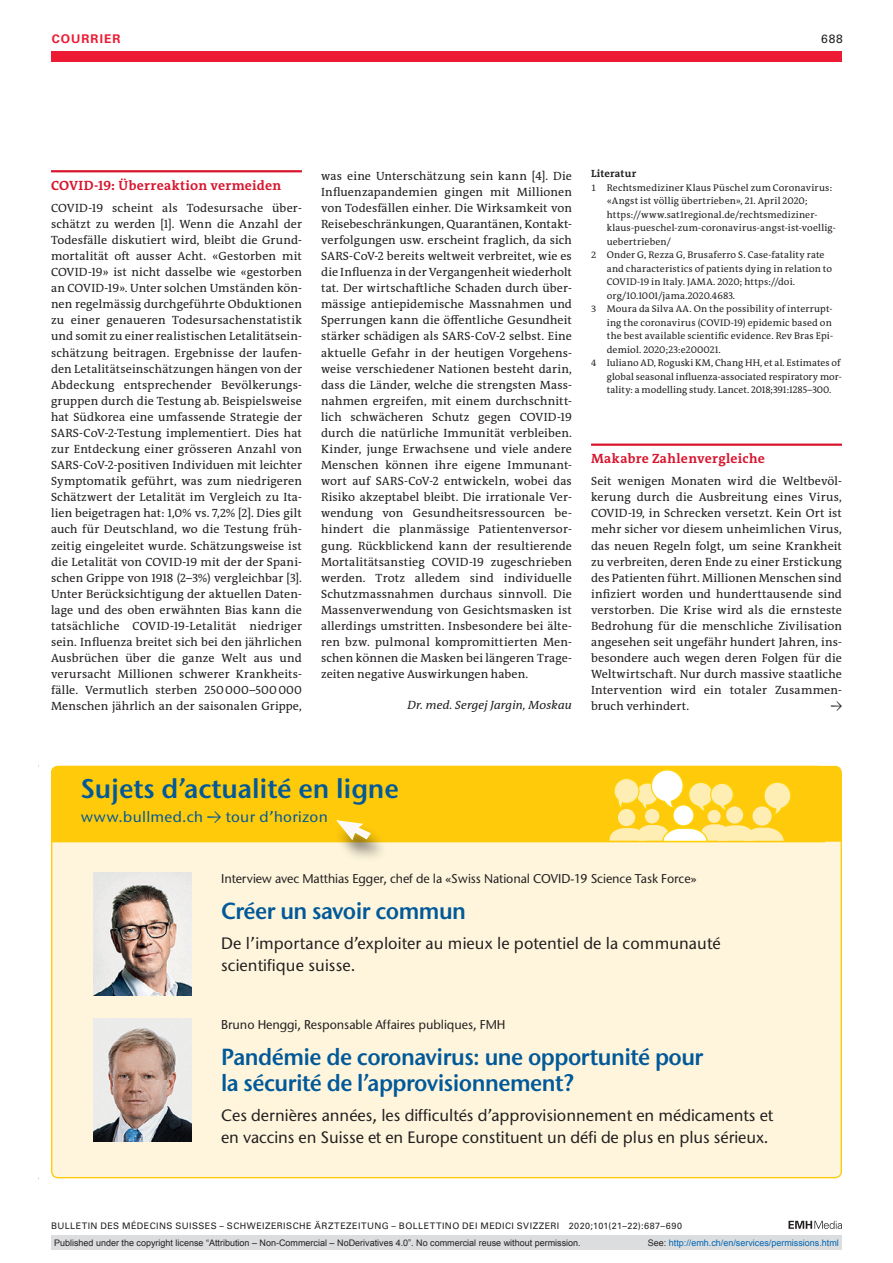
<style>
.page{position:relative;width:893px;height:1263px;background:#fff}
.page>*{position:absolute;margin:0;border:0;box-sizing:border-box;transform-origin:0 0}
.t1{font:600 27px "Stone Sans ITC Std";letter-spacing:-.005em;color:#015999}
.t2{font:600 23.25px/25.5px "Stone Sans ITC Std";letter-spacing:-.025em;color:#015999;scale:.95 1}
.t3{font:500 16.5px/21.5px "Stone Sans ITC Std";color:#231f20}
.t4{font:500 15px "Stone Sans ITC Std";letter-spacing:.02em;color:#015999}
.t5{font:700 13.5px "The Antiqua B W7";letter-spacing:.02em;color:#d7162e}
.t6{font:500 12.75px "Stone Sans ITC Std";letter-spacing:-.005em;color:#231f20}
.t7{font:12px/16px "The Antiqua B W5 Plain";letter-spacing:.01em;color:#231f20;text-align:justify}
.t8{font:italic 12px "The Antiqua B W5 Plain";letter-spacing:.01em;color:#231f20}
.t9{font:700 12px "Univers LT Std";letter-spacing:.085em;color:#ed1a33}
.t10{font:12px "Univers LT Std";color:#231f20}
.t11{font:700 10.5px "The Antiqua B W7";letter-spacing:.02em;color:#231f20}
.t12{font:9.75px "The Antiqua B W5 Plain";letter-spacing:.015em;color:#231f20}
.t13{font:9px "Arial";color:#231f20}
.t14{font:9px "Univers LT Std";letter-spacing:.05em;color:#231f20}
.t15{font:9px "Arial";color:#0166b3}
.s1{font-size:9.3px}
.s2{font-family:"The Antiqua B W5 Plain";font-weight:400}
.s3{color:#231f20}
</style>
<div class="page">
<svg style="left:788px;top:1221px;width:54px;height:8px"></svg>
<hr style="left:51px;top:170px;width:251px;height:2px;background:#d7162e">
<hr style="left:591px;top:443px;width:251px;height:3px;background:#d7162e">
<div style="left:51px;top:51px;width:791px;height:11px;background:#ed1a33"></div>
<div style="left:52px;top:766px;width:789px;height:412px;background:#fef5dc;border-radius:6px"></div>
<svg style="left:51px;top:765px;width:775px;height:78px;background:#fee89a"></svg>
<div style="left:52px;top:766px;width:789px;height:76px;background:#feca0a"></div>
<svg style="left:761px;top:779px;width:33px;height:38px"></svg>
<svg style="left:612px;top:767px;width:124px;height:46px;background:#fedc5b"></svg>
<div style="left:708px;top:810px;width:13px;height:13px;background:#ffeeb4;border-radius:50%"></div>
<div style="left:726px;top:806px;width:17px;height:17px;background:#ffeeb4;border-radius:50%"></div>
<div style="left:645px;top:809px;width:14px;height:14px;background:#ffeeb4;border-radius:50%"></div>
<div style="left:618px;top:809px;width:17px;height:17px;background:#ffeeb4;border-radius:50%"></div>
<div style="left:673px;top:805px;width:21px;height:21px;background:#fff;border-radius:50%"></div>
<div style="left:672px;top:804px;width:23px;height:22px;border:1px solid #fed304;border-radius:50%"></div>
<svg style="left:609px;top:824px;width:175px;height:18px;background:#fee68b"></svg>
<div style="left:752px;top:806px;width:20px;height:20px;background:#ffeeb4;border-radius:50%"></div>
<div style="left:333px;top:822px;width:55px;height:41px;background:#231f20;opacity:.6"></div>
<svg style="left:336px;top:819px;width:36px;height:22px"></svg>
<img style="left:94px;top:872px;width:97px;height:123px">
<img style="left:94px;top:1018px;width:97px;height:124px">
<div style="left:51px;top:1235px;width:791px;height:15px;background:#dcdddf"></div>
<p class="t9" style="left:52px;top:31px;width:70px">COURRIER</p>
<p class="t10" style="left:821px;top:31px;width:23px">688</p>
<p class="t5" style="left:51px;top:177px;width:232px">COVID-19: Überreaktion vermeiden</p>
<p class="t7" style="left:51px;top:200px;width:252px">COVID-19 scheint als Todesursache über&shy;schätzt zu werden [1]. Wenn die Anzahl der Todesfälle diskutiert wird, bleibt die Grund&shy;mortalität oft ausser Acht. «Gestorben mit COVID-19» ist nicht dasselbe wie «gestorben an COVID-19». Unter solchen Umständen kön&shy;nen regelmässig durchgeführte Obduktionen zu einer genaueren Todesursachenstatistik und somit zu einer realistischen Letalitätsein&shy;schätzung beitragen. Ergebnisse der laufen&shy;den Letalitätseinschätzungen hängen von der Abdeckung entsprechender Bevölkerungs&shy;gruppen durch die Testung ab. Beispielsweise hat Südkorea eine umfassende Strategie der SARS-CoV-2-Testung implementiert. Dies hat zur Entdeckung einer grösseren Anzahl von SARS-CoV-2-positiven Individuen mit leichter Symptomatik geführt, was zum niedrigeren Schätzwert der Letalität im Vergleich zu Ita&shy;lien beigetragen hat: 1,0% vs. 7,2% [2]. Dies gilt auch für Deutschland, wo die Testung früh&shy;zeitig eingeleitet wurde. Schätzungsweise ist die Letalität von COVID-19 mit der der Spani&shy;schen Grippe von 1918 (2–3%) vergleichbar [3].<br>Unter Berücksichtigung der aktuellen Daten&shy;lage und des oben erwähnten Bias kann die tatsächliche COVID-19-Letalität niedriger sein. Influenza breitet sich bei den jährlichen Ausbrüchen über die ganze Welt aus und verursacht Millionen schwerer Krankheits&shy;fälle. Vermutlich sterben 250000–500000<br>Menschen jährlich an der saisonalen Grippe,</p>
<p class="t7" style="left:321px;top:168px;width:252px">was eine Unterschätzung sein kann [4]. Die Influenzapandemien gingen mit Millionen von Todesfällen einher. Die Wirksamkeit von Reisebeschränkungen, Quarantänen, Kontakt&shy;verfolgungen usw. erscheint fraglich, da sich SARS-CoV-2 bereits weltweit verbreitet, wie es die Influenza in der Vergangenheit wiederholt tat. Der wirtschaftliche Schaden durch über&shy;mässige antiepidemische Massnahmen und Sperrungen kann die öffentliche Gesundheit stärker schädigen als SARS-CoV-2 selbst. Eine aktuelle Gefahr in der heutigen Vorgehens&shy;weise verschiedener Nationen besteht darin, dass die Länder, welche die strengsten Mass&shy;nahmen ergreifen, mit einem durchschnitt&shy;lich schwächeren Schutz gegen COVID-19 durch die natürliche Immunität verbleiben.<br>Kinder, junge Erwachsene und viele andere Menschen können ihre eigene Immunant&shy;wort auf SARS-CoV-2 entwickeln, wobei das Risiko akzeptabel bleibt. Die irrationale Ver&shy;wendung von Gesundheitsressourcen be&shy;hindert die planmässige Patientenversor&shy;gung. Rückblickend kann der resultierende Mortalitätsanstieg COVID-19 zugeschrieben werden. Trotz alledem sind individuelle Schutzmassnahmen durchaus sinnvoll. Die Massenverwendung von Gesichtsmasken ist allerdings umstritten. Insbesondere bei älte&shy;ren bzw. pulmonal kompromittierten Men&shy;schen können die Masken bei längeren Trage&shy;zeiten negative Auswirkungen haben.</p>
<p class="t8" style="left:408px;top:697px;width:166px">Dr. med. Sergej Jargin, Moskau</p>
<p class="t11" style="left:591px;top:167px;width:47px">Literatur</p>
<p class="t12" style="left:591px;top:181px;width:243px"><span class="s1">1</span> Rechtsmediziner Klaus Püschel zum Coronavirus:</p>
<p class="t12" style="left:607px;top:195px;width:202px">«Angst ist völlig übertrieben», 21. April 2020;</p>
<p class="t12" style="left:607px;top:208px;width:212px">https://www.sat1regional.de/rechtsmediziner-</p>
<p class="t12" style="left:607px;top:222px;width:230px">klaus-pueschel-zum-coronavirus-angst-ist-voellig-</p>
<p class="t12" style="left:607px;top:235px;width:66px">uebertrieben/</p>
<p class="t12" style="left:591px;top:249px;width:235px"><span class="s1">2</span> Onder G, Rezza G, Brusaferro S. Case-fatality rate</p>
<p class="t12" style="left:607px;top:262px;width:227px">and characteristics of patients dying in relation to</p>
<p class="t12" style="left:607px;top:276px;width:190px">COVID-19 in Italy. JAMA. 2020; https://doi.</p>
<p class="t12" style="left:607px;top:289px;width:130px">org/10.1001/jama.2020.4683.</p>
<p class="t12" style="left:591px;top:303px;width:243px"><span class="s1">3</span> Moura da Silva AA. On the possibility of interrupt-</p>
<p class="t12" style="left:607px;top:316px;width:227px">ing the coronavirus (COVID-19) epidemic based on</p>
<p class="t12" style="left:607px;top:330px;width:228px">the best available scientific evidence. Rev Bras Epi-</p>
<p class="t12" style="left:607px;top:343px;width:115px">demiol. 2020;23:e200021.</p>
<p class="t12" style="left:591px;top:357px;width:251px"><span class="s1">4</span> Iuliano AD, Roguski KM, Chang HH, et al. Estimates of</p>
<p class="t12" style="left:607px;top:370px;width:237px">global seasonal influenza-associated respiratory mor-</p>
<p class="t12" style="left:607px;top:384px;width:226px">tality: a modelling study. Lancet. 2018;391:1285–300.</p>
<p class="t5" style="left:591px;top:450px;width:175px">Makabre Zahlenvergleiche</p>
<p class="t7" style="left:591px;top:473px;width:252px">Seit wenigen Monaten wird die Weltbevöl&shy;kerung durch die Ausbreitung eines Virus, COVID-19, in Schrecken versetzt. Kein Ort ist mehr sicher vor diesem unheimlichen Virus, das neuen Regeln folgt, um seine Krankheit zu verbreiten, deren Ende zu einer Erstickung des Patienten führt. Millionen Menschen sind infiziert worden und hunderttausende sind verstorben. Die Krise wird als die ernsteste Bedrohung für die menschliche Zivilisation angesehen seit ungefähr hundert Jahren, ins&shy;besondere auch wegen deren Folgen für die Weltwirtschaft. Nur durch massive staatliche Intervention wird ein totaler Zusammen&shy;bruch verhindert.</p>
<p class="t7" style="left:831px;top:698px;width:12px">→</p>
<h1 class="t1" style="left:81px;top:771px;width:320px">Sujets d’actualité en ligne</h1>
<p class="t4" style="left:81px;top:808px;width:249px">www.bullmed.ch <span class="s2">→</span> tour d’horizon</p>
<p class="t6" style="left:221px;top:870px;width:477px">Interview avec Matthias Egger, chef de la «Swiss National COVID-19 Science Task Force»</p>
<h2 class="t2" style="left:221px;top:898px;width:259px">Créer un savoir commun</h2>
<h3 class="t3" style="left:221px;top:933px;width:501px">De l’importance d’exploiter au mieux le potentiel de la communauté scientifique suisse.</h3>
<p class="t6" style="left:221px;top:1017px;width:286px">Bruno Henggi, Responsable Affaires publiques, FMH</p>
<h2 class="t2" style="left:221px;top:1044px;width:509px">Pandémie de coronavirus: une opportunité pour la sécurité de l’approvisionnement?</h2>
<h3 class="t3" style="left:221px;top:1104px;width:554px">Ces dernières années, les difficultés d’approvisionnement en médicaments et en vaccins en Suisse et en Europe constituent un défi de plus en plus sérieux.</h3>
<p class="t14" style="left:51px;top:1220px;width:633px">BULLETIN DES MÉDECINS SUISSES – SCHWEIZERISCHE ÄRZTEZEITUNG – BOLLETTINO DEI MEDICI SVIZZERI 2020;101(21–22):687–690</p>
<p class="t13" style="left:54px;top:1237px;width:528px">Published under the copyright license “Attribution – Non-Commercial – NoDerivatives 4.0”. No commercial reuse without permission.</p>
<p class="t15" style="left:648px;top:1237px;width:193px"><span class="s3">See:</span> http://emh.ch/en/services/permissions.html</p>
</div>
